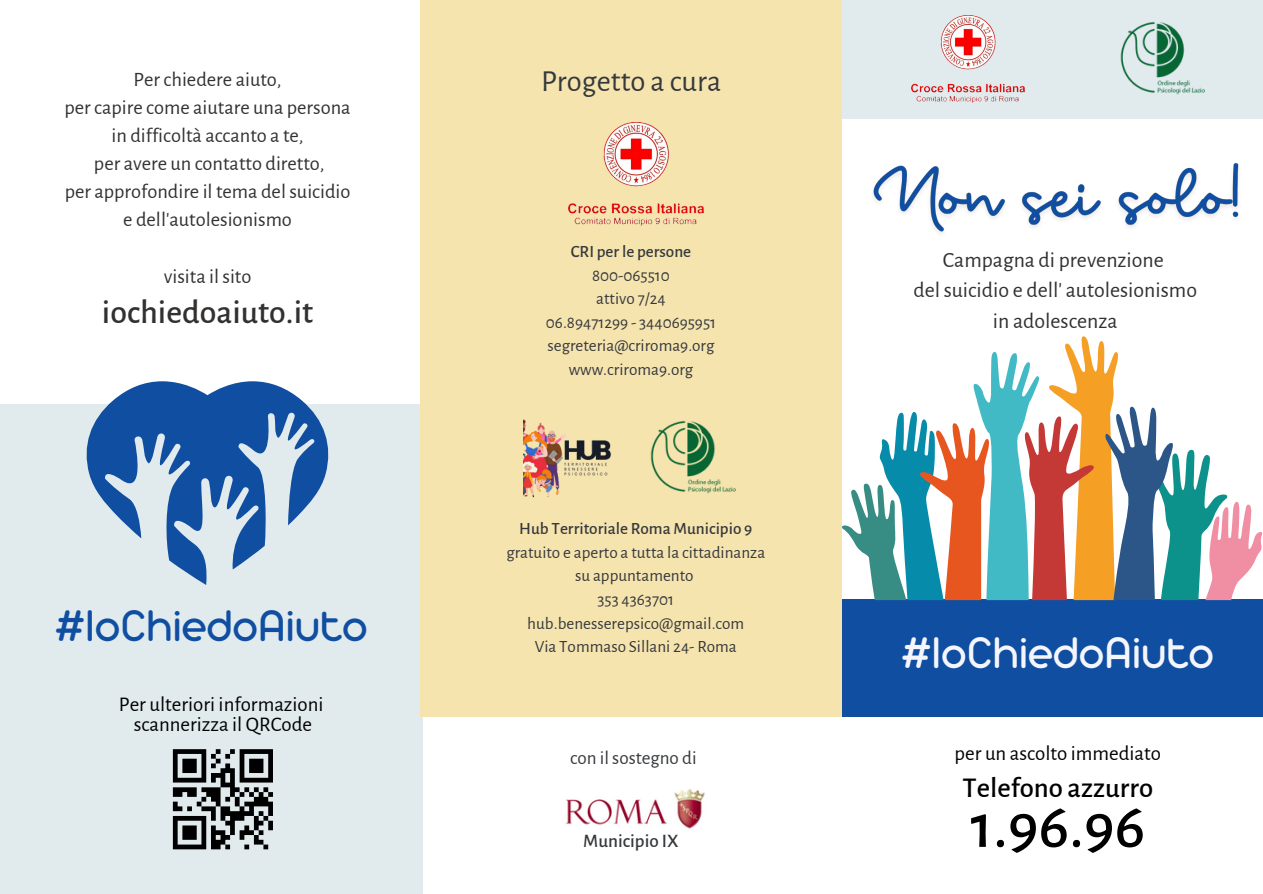
<style>
.page{position:relative;width:1263px;height:894px;background:#fff}
.page>*{position:absolute;margin:0;border:0;box-sizing:border-box;transform-origin:0 0}
.t1{font:500 64.5px "Alegreya Sans";color:#000}
.t2{font:47.85px "Arista Pro";color:#f4f6fc}
.t3{font:47.85px "Arista Pro";color:#104ea2}
.t4{font:500 33.9px "Alegreya Sans";color:#323130}
.t5{font:30.6px "Alegreya Sans";color:#36393c}
.t6{font:500 28.8px "Alegreya Sans";color:#000}
.t7{font:21.9px/30.3px "Alegreya Sans";color:#323130;text-align:center}
.t8{font:20.85px/19px "Alegreya Sans";color:#000;text-align:center}
.t9{font:20.4px/28px "Alegreya Sans";color:#323130;text-align:center}
.t10{font:19.05px "Alegreya Sans";color:#36393c}
.t11{font:500 19.05px "Alegreya Sans";color:#36393c}
.t12{font:17.1px/23.5px "Alegreya Sans";color:#36393c;text-align:center}
.t13{font:500 17.1px "Alegreya Sans";color:#36393c}
</style>
<div class="page">
<div style="left:0;top:404px;width:423px;height:489px;background:#e1ebed"></div>
<div style="left:841px;top:599px;width:422px;height:117px;background:#104ea2"></div>
<div style="left:824px;top:0;width:439px;height:119px;background:#e1ebed"></div>
<svg style="left:87px;top:381px;width:241px;height:204px"></svg>
<img style="left:1120px;top:21px;width:85px;height:74px">
<svg style="left:173px;top:749px;width:100px;height:100px"></svg>
<img style="left:912px;top:15px;width:112px;height:87px">
<div style="left:421px;top:0;width:420px;height:716px;background:#f6e4af"></div>
<img style="left:569px;top:122px;width:134px;height:103px">
<img style="left:523px;top:419px;width:89px;height:79px">
<img style="left:650px;top:420px;width:86px;height:74px">
<img style="left:565px;top:789px;width:140px;height:40px">
<svg style="left:841px;top:335px;width:421px;height:265px"></svg>
<img style="left:873px;top:163px;width:366px;height:70px">
<p class="t9" style="left:134px;top:65px;width:149px">Per chiedere aiuto,</p>
<h3 class="t5" style="left:541px;top:66px;width:182px">Progetto a cura</h3>
<p class="t9" style="left:65px;top:94px;width:288px">per capire come aiutare una persona in difficoltà accanto a te,<br>per avere un contatto diretto,<br>per approfondire il tema del suicidio e dell'autolesionismo</p>
<p class="t9" style="left:164px;top:262px;width:89px">visita il sito</p>
<h3 class="t4" style="left:102px;top:296px;width:213px">iochiedoaiuto.it</h3>
<h2 class="t3" style="left:56px;top:610px;width:313px">#IoChiedoAiuto</h2>
<p class="t8" style="left:119px;top:695px;width:206px">Per ulteriori informazioni scannerizza il QRCode</p>
<p class="t13" style="left:571px;top:243px;width:122px">CRI per le persone</p>
<p class="t12" style="left:546px;top:263px;width:172px">800-065510<br>attivo 7/24<br>06.89471299 - 3440695951 segreteria@criroma9.org www.criroma9.org</p>
<p class="t13" style="left:519px;top:520px;width:234px">Hub Territoriale Roma Municipio 9</p>
<p class="t12" style="left:506px;top:540px;width:260px">gratuito e aperto a tutta la cittadinanza su appuntamento<br>353 4363701 hub.benesserepsico@gmail.com<br>Via Tommaso Sillani 24- Roma</p>
<p class="t10" style="left:570px;top:749px;width:128px">con il sostegno di</p>
<p class="t11" style="left:583px;top:831px;width:97px">Municipio IX</p>
<p class="t7" style="left:913px;top:245px;width:285px">Campagna di prevenzione<br>del suicidio e dell' autolesionismo in adolescenza</p>
<h2 class="t2" style="left:902px;top:637px;width:313px">#IoChiedoAiuto</h2>
<p class="t8" style="left:955px;top:743px;width:208px">per un ascolto immediato</p>
<h3 class="t6" style="left:962px;top:773px;width:192px">Telefono azzurro</h3>
<h1 class="t1" style="left:970px;top:795px;width:176px">1.96.96</h1>
</div>
